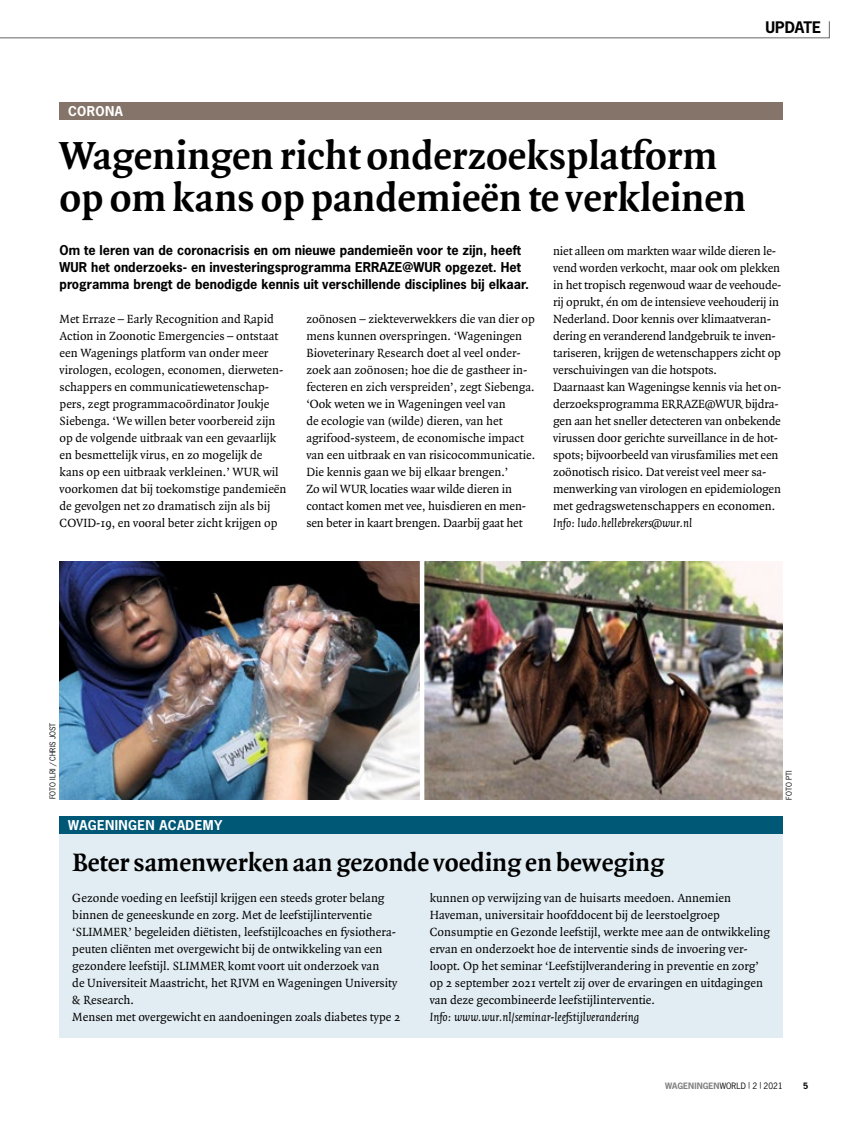
<style>
.page{position:relative;width:851px;height:1127px;background:#fff}
.page>*{position:absolute;margin:0;border:0;box-sizing:border-box;transform-origin:0 0}
.t1{font:700 42px/42px "Quadraat OT";color:#000}
.t2{font:700 27px "Quadraat OT";color:#000}
.t3{font:700 15px "News Gothic Std";color:#000}
.t4{font:12.75px/17px "Quadraat OT";color:#000}
.t5{font:700 12.75px/17px "News Gothic Std";color:#000}
.t6{font:italic 12.75px "Quadraat OT";color:#000}
.t7{font:700 12.75px "News Gothic Std";letter-spacing:.03em;color:#fff}
.t8{font:700 8.25px "News Gothic Std";letter-spacing:.01em;color:#818181}
.t9{font:700 8.25px "News Gothic Std";color:#000}
.t10{font:7.5px "News Gothic Std";color:#000}
.s1{font-weight:400;color:#000}
</style>
<div class="page">
<div style="left:60px;top:102px;width:722px;height:17px;background:#847469"></div>
<div style="left:60px;top:833px;width:723px;height:204px;background:#e2edf3"></div>
<div style="left:60px;top:816px;width:722px;height:17px;background:#005877"></div>
<svg style="left:0;top:21px;width:830px;height:18px"></svg>
<img style="left:60px;top:561px;width:722px;height:238px">
<hr style="left:420px;top:558px;width:4px;height:243px;background:#fff">
<p class="t3" style="left:765px;top:17px;width:57px">UPDATE</p>
<p class="t7" style="left:68px;top:102px;width:56px">CORONA</p>
<h1 class="t1" style="left:60px;top:134px;width:687px">Wageningen richt onderzoeksplatform op om kans op pandemieën te verkleinen</h1>
<p class="t5" style="left:60px;top:242px;width:471px">Om te leren van de coronacrisis en om nieuwe pandemieën voor te zijn, heeft<br>WUR het onderzoeks- en investeringsprogramma ERRAZE@WUR opgezet. Het programma brengt de benodigde kennis uit verschillende disciplines bij elkaar.</p>
<p class="t4" style="left:60px;top:311px;width:228px">Met Erraze – Early Recognition and Rapid Action in Zoonotic Emergencies – ontstaat een Wagenings platform van onder meer virologen, ecologen, economen, dierweten&shy;schappers en communicatiewetenschap&shy;pers, zegt programmacoördinator Joukje Siebenga. ‘We willen beter voorbereid zijn op de volgende uitbraak van een gevaarlijk en besmettelijk virus, en zo mogelijk de kans op een uitbraak verkleinen.’ WUR wil voorkomen dat bij toekomstige pandemieën de gevolgen net zo dramatisch zijn als bij COVID-19, en vooral beter zicht krijgen op</p>
<p class="t4" style="left:306px;top:311px;width:230px">zoönosen – ziekteverwekkers die van dier op mens kunnen overspringen. ‘Wageningen Bioveterinary Research doet al veel onder&shy;zoek aan zoönosen; hoe die de gastheer in&shy;fecteren en zich verspreiden’, zegt Siebenga. ‘Ook weten we in Wageningen veel van<br>de ecologie van (wilde) dieren, van het agrifood-systeem, de economische impact van een uitbraak en van risicocommunicatie.<br>Die kennis gaan we bij elkaar brengen.’<br>Zo wil WUR locaties waar wilde dieren in contact komen met vee, huisdieren en men&shy;sen beter in kaart brengen. Daarbij gaat het</p>
<p class="t4" style="left:553px;top:243px;width:230px">niet alleen om markten waar wilde dieren le&shy;vend worden verkocht, maar ook om plekken in het tropisch regenwoud waar de veehoude&shy;rij oprukt, én om de intensieve veehouderij in Nederland. Door kennis over klimaatveran&shy;dering en veranderend landgebruik te inven&shy;tariseren, krijgen de wetenschappers zicht op verschuivingen van die hotspots.<br>Daarnaast kan Wageningse kennis via het on&shy;derzoeksprogramma ERRAZE@WUR bijdra&shy;gen aan het sneller detecteren van onbekende virussen door gerichte surveillance in de hot&shy;spots; bijvoorbeeld van virusfamilies met een zoönotisch risico. Dat vereist veel meer sa&shy;menwerking van virologen en epidemiologen met gedragswetenschappers en economen.</p>
<p class="t6" style="left:553px;top:516px;width:140px">Info: ludo.hellebrekers@wur.nl</p>
<p class="t10" style="left:48px;top:799px;width:78px;rotate:-90deg">FOTO ILRI / CHRIS JOST</p>
<p class="t7" style="left:68px;top:817px;width:156px">WAGENINGEN ACADEMY</p>
<p class="t10" style="left:784px;top:799px;width:31px;rotate:-90deg">FOTO PTI</p>
<h2 class="t2" style="left:72px;top:847px;width:593px">Beter samenwerken aan gezonde voeding en beweging</h2>
<p class="t4" style="left:72px;top:889px;width:329px">Gezonde voeding en leefstijl krijgen een steeds groter belang binnen de geneeskunde en zorg. Met de leefstijlinterventie ‘SLIMMER’ begeleiden diëtisten, leefstijlcoaches en fysiothera&shy;peuten cliënten met overgewicht bij de ontwikkeling van een gezondere leefstijl. SLIMMER komt voort uit onderzoek van<br>de Universiteit Maastricht, het RIVM en Wageningen University &amp; Research.<br>Mensen met overgewicht en aandoeningen zoals diabetes type 2</p>
<p class="t4" style="left:429px;top:889px;width:342px">kunnen op verwijzing van de huisarts meedoen. Annemien Haveman, universitair hoofddocent bij de leerstoelgroep Consumptie en Gezonde leefstijl, werkte mee aan de ontwikkeling ervan en onderzoekt hoe de interventie sinds de invoering ver&shy;loopt. Op het seminar ‘Leefstijlverandering in preventie en zorg’ op 2 september 2021 vertelt zij over de ervaringen en uitdagingen van deze gecombineerde leefstijlinterventie.</p>
<p class="t6" style="left:429px;top:1010px;width:211px">Info: www.wur.nl/seminar-leefstijlverandering</p>
<p class="t8" style="left:665px;top:1080px;width:119px">WAGENINGEN<span class="s1">WORLD</span> <sup>|</sup> <span class="s1">2</span> <sup>|</sup> <span class="s1">2021</span></p>
<p class="t9" style="left:803px;top:1080px;width:7px">5</p>
</div>
